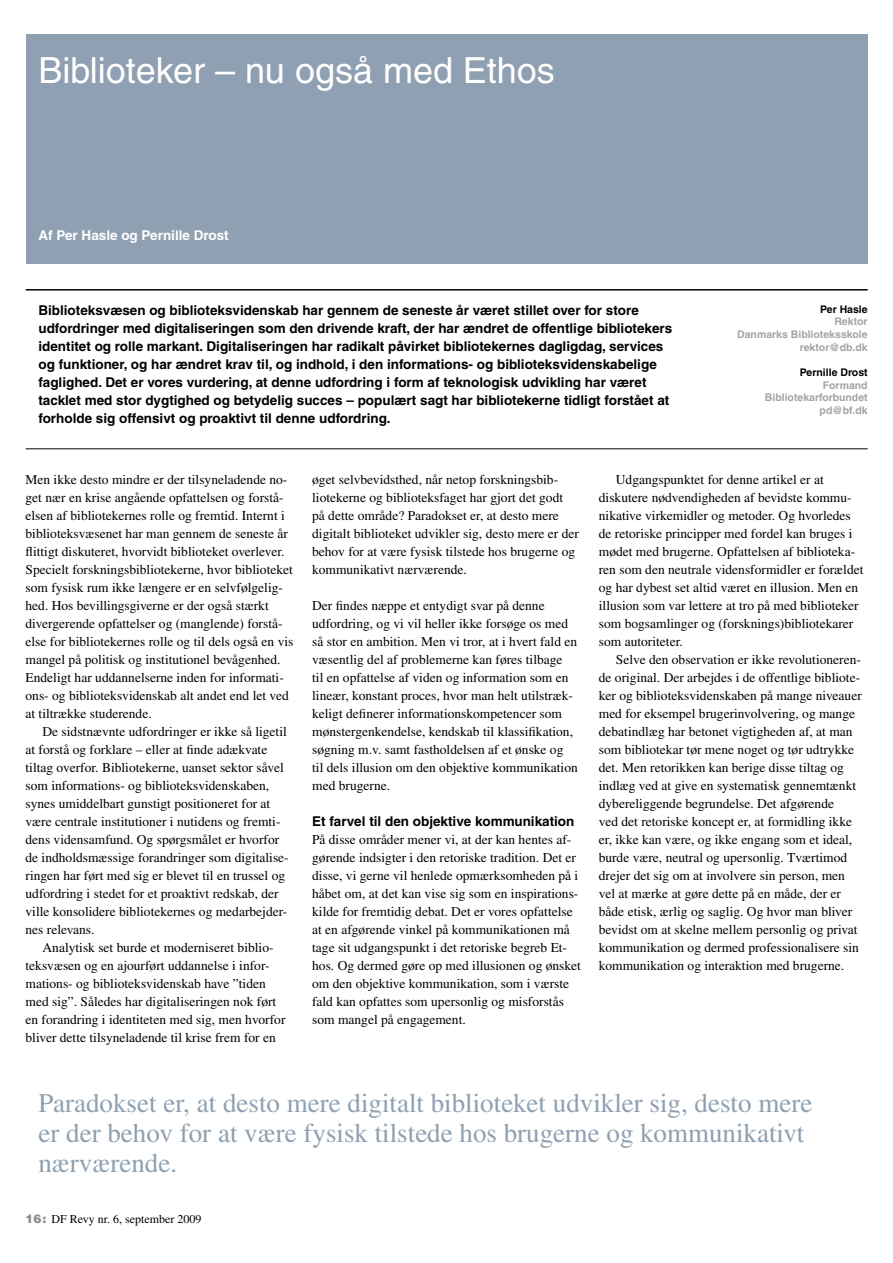
<style>
.page{position:relative;width:893px;height:1263px;background:#fff}
.page>*{position:absolute;margin:0;border:0;box-sizing:border-box;transform-origin:0 0}
.t1{font:36px "Helvetica";color:#fff}
.t2{font:27px/30px "Times";color:#8ea0b1}
.t3{font:13.5px/18px "Times";color:#000}
.t4{font:700 13.5px/18px "Helvetica";color:#000}
.t5{font:700 13.5px "Helvetica";color:#fff}
.t6{font:12px "Times";color:#000}
.t7{font:700 10.5px/12.6px "Helvetica";color:#a4a4a4;text-align:right}
.t8{font:700 10.5px "Helvetica";color:#000}
.s1{font-family:"Helvetica";font-weight:900;color:#8e8e8e}
</style>
<div class="page">
<hr style="left:26px;top:449px;width:842px;height:1px;background:#000">
<hr style="left:26px;top:289px;width:842px;height:2px;background:#000">
<div style="left:26px;top:34px;width:842px;height:230px;background:#8ea0b1"></div>
<h1 class="t1" style="left:38px;top:49px;width:518px">Biblioteker – nu også med Ethos</h1>
<p class="t5" style="left:38px;top:227px;width:192px">Af Per Hasle og Pernille Drost</p>
<p class="t4" style="left:38px;top:301px;width:635px">Biblioteksvæsen og biblioteksvidenskab har gennem de seneste år været stillet over for store udfordringer med digitaliseringen som den drivende kraft, der har ændret de offentlige bibliotekers identitet og rolle markant. Digitaliseringen har radikalt påvirket bibliotekernes dagligdag, services og funktioner, og har ændret krav til, og indhold, i den informations- og biblioteksvidenskabelige faglighed. Det er vores vurdering, at denne udfordring i form af teknologisk udvikling har været tacklet med stor dygtighed og betydelig succes – populært sagt har bibliotekerne tidligt forstået at forholde sig offensivt og proaktivt til denne udfordring.</p>
<p class="t8" style="left:820px;top:303px;width:49px">Per Hasle</p>
<p class="t7" style="left:737px;top:315px;width:132px">Rektor<br>Danmarks Biblioteksskole rektor@db.dk</p>
<p class="t8" style="left:800px;top:366px;width:69px">Pernille Drost</p>
<p class="t7" style="left:765px;top:378px;width:104px">Formand<br>Bibliotekarforbundet pd@bf.dk</p>
<p class="t3" style="left:26px;top:471px;width:269px">Men ikke desto mindre er der tilsyneladende no&shy;get nær en krise angående opfattelsen og forstå&shy;elsen af bibliotekernes rolle og fremtid. Internt i biblioteksvæsenet har man gennem de seneste år flittigt diskuteret, hvorvidt biblioteket overlever.<br>Specielt forskningsbibliotekerne, hvor biblioteket som fysisk rum ikke længere er en selvfølgelig&shy;hed. Hos bevillingsgiverne er der også stærkt divergerende opfattelser og (manglende) forstå&shy;else for bibliotekernes rolle og til dels også en vis mangel på politisk og institutionel bevågenhed.<br>Endeligt har uddannelserne inden for informati&shy;ons- og biblioteksvidenskab alt andet end let ved at tiltrække studerende.</p>
<p class="t3" style="left:26px;top:723px;width:265px;text-indent:17px">De sidstnævnte udfordringer er ikke så ligetil at forstå og forklare – eller at finde adækvate tiltag overfor. Bibliotekerne, uanset sektor såvel som informations- og biblioteksvidenskaben, synes umiddelbart gunstigt positioneret for at være centrale institutioner i nutidens og fremti&shy;dens vidensamfund. Og spørgsmålet er hvorfor de indholdsmæssige forandringer som digitalise&shy;ringen har ført med sig er blevet til en trussel og udfordring i stedet for et proaktivt redskab, der ville konsolidere bibliotekernes og medarbejder&shy;nes relevans.</p>
<p class="t3" style="left:26px;top:939px;width:261px;text-indent:17px">Analytisk set burde et moderniseret biblio&shy;teksvæsen og en ajourført uddannelse i infor&shy;mations- og biblioteksvidenskab have ”tiden med sig”. Således har digitaliseringen nok ført en forandring i identiteten med sig, men hvorfor bliver dette tilsyneladende til krise frem for en</p>
<p class="t3" style="left:312px;top:471px;width:268px">øget selvbevidsthed, når netop forskningsbib&shy;liotekerne og biblioteksfaget har gjort det godt på dette område? Paradokset er, at desto mere digitalt biblioteket udvikler sig, desto mere er der behov for at være fysisk tilstede hos brugerne og kommunikativt nærværende.</p>
<p class="t3" style="left:312px;top:597px;width:267px">Der findes næppe et entydigt svar på denne udfordring, og vi vil heller ikke forsøge os med så stor en ambition. Men vi tror, at i hvert fald en væsentlig del af problemerne kan føres tilbage<br>til en opfattelse af viden og information som en lineær, konstant proces, hvor man helt utilstræk&shy;keligt definerer informationskompetencer som mønstergenkendelse, kendskab til klassifikation, søgning m.v. samt fastholdelsen af et ønske og til dels illusion om den objektive kommunikation med brugerne.</p>
<p class="t4" style="left:312px;top:812px;width:264px">Et farvel til den objektive kommunikation</p>
<p class="t3" style="left:312px;top:831px;width:270px">På disse områder mener vi, at der kan hentes af&shy;gørende indsigter i den retoriske tradition. Det er disse, vi gerne vil henlede opmærksomheden på i håbet om, at det kan vise sig som en inspirations&shy;kilde for fremtidig debat. Det er vores opfattelse at en afgørende vinkel på kommunikationen må tage sit udgangspunkt i det retoriske begreb Et&shy;hos. Og dermed gøre op med illusionen og ønsket om den objektive kommunikation, som i værste fald kan opfattes som upersonlig og misforstås som mangel på engagement.</p>
<p class="t3" style="left:599px;top:471px;width:266px;text-indent:17px">Udgangspunktet for denne artikel er at diskutere nødvendigheden af bevidste kommu&shy;nikative virkemidler og metoder. Og hvorledes de retoriske principper med fordel kan bruges i mødet med brugerne. Opfattelsen af biblioteka&shy;ren som den neutrale vidensformidler er forældet og har dybest set altid været en illusion. Men en illusion som var lettere at tro på med biblioteker som bogsamlinger og (forsknings)bibliotekarer som autoriteter.</p>
<p class="t3" style="left:599px;top:651px;width:264px;text-indent:17px">Selve den observation er ikke revolutioneren&shy;de original. Der arbejdes i de offentlige bibliote&shy;ker og biblioteksvidenskaben på mange niveauer med for eksempel brugerinvolvering, og mange debatindlæg har betonet vigtigheden af, at man som bibliotekar tør mene noget og tør udtrykke det. Men retorikken kan berige disse tiltag og indlæg ved at give en systematisk gennemtænkt dybereliggende begrundelse. Det afgørende<br>ved det retoriske koncept er, at formidling ikke er, ikke kan være, og ikke engang som et ideal, burde være, neutral og upersonlig. Tværtimod drejer det sig om at involvere sin person, men vel at mærke at gøre dette på en måde, der er både etisk, ærlig og saglig. Og hvor man bliver bevidst om at skelne mellem personlig og privat kommunikation og dermed professionalisere sin kommunikation og interaktion med brugerne.</p>
<h2 class="t2" style="left:38px;top:1088px;width:775px">Paradokset er, at desto mere digitalt biblioteket udvikler sig, desto mere er der behov for at være fysisk tilstede hos brugerne og kommunikativt nærværende.</h2>
<p class="t6" style="left:26px;top:1212px;width:177px"><span class="s1">16 :</span> DF Revy nr. 6, september 2009</p>
</div>
